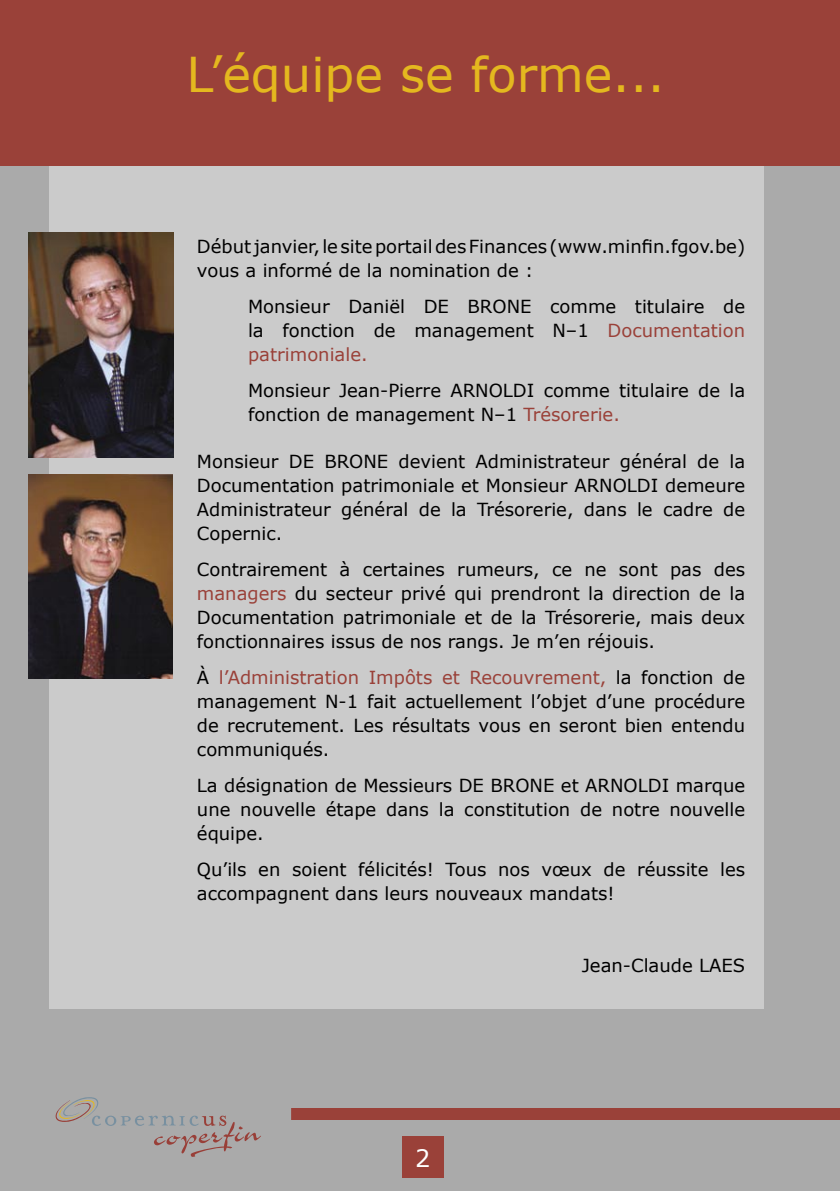
<style>
.page{position:relative;width:840px;height:1191px;background:#fff}
.page>*{position:absolute;margin:0;border:0;box-sizing:border-box;transform-origin:0 0}
.titel2{font:48px "Verdana";color:#e4b81f}
.nummering{font:24px "Verdana";color:#fff}
.voorwoord{font:18px/24px "Verdana";color:#000;text-align:justify}
.s1{color:#9a4139}
</style>
<div class="page">
<div style="left:0;top:0;width:839px;height:1191px;background:#aaa"></div>
<div style="left:49px;top:163px;width:714px;height:846px;background:#cbcbcb"></div>
<div style="left:239px;top:1108px;width:600px;height:11px;background:#9a4139"></div>
<div style="left:402px;top:1136px;width:41px;height:42px;background:#9a4139"></div>
<div style="left:0;top:0;width:839px;height:166px;background:#9a4139"></div>
<img style="left:28px;top:474px;width:144px;height:204px">
<img style="left:28px;top:232px;width:145px;height:225px">
<div style="left:29px;top:1062px;width:261px;height:128px;background:#aaa"></div>
<svg style="left:56px;top:1097px;width:205px;height:59px"></svg>
<p class="titel2" style="left:186px;top:44px;width:480px">L’équipe se forme...</p>
<p class="voorwoord" style="left:197px;top:234px;width:549px">Début janvier, le site portail des Finances (www.minfin.fgov.be) vous a informé de la nomination de :</p>
<p class="voorwoord" style="left:248px;top:294px;width:498px">Monsieur Daniël DE BRONE comme titulaire de la fonction de management N–1 <span class="s1">Documentation patrimoniale.</span></p>
<p class="voorwoord" style="left:248px;top:378px;width:498px">Monsieur Jean-Pierre ARNOLDI comme titulaire de la fonction de management N–1 <span class="s1">Trésorerie.</span></p>
<p class="voorwoord" style="left:197px;top:449px;width:549px">Monsieur DE BRONE devient Administrateur général de la Documentation patrimoniale et Monsieur ARNOLDI demeure Administrateur général de la Trésorerie, dans le cadre de Copernic.</p>
<p class="voorwoord" style="left:197px;top:557px;width:549px">Contrairement à certaines rumeurs, ce ne sont pas des <span class="s1">managers</span> du secteur privé qui prendront la direction de la Documentation patrimoniale et de la Trésorerie, mais deux fonctionnaires issus de nos rangs. Je m’en réjouis.</p>
<p class="voorwoord" style="left:197px;top:665px;width:549px">À <span class="s1">l’Administration Impôts et Recouvrement,</span> la fonction de management N-1 fait actuellement l’objet d’une procédure de recrutement. Les résultats vous en seront bien entendu communiqués.</p>
<p class="voorwoord" style="left:197px;top:773px;width:549px">La désignation de Messieurs DE BRONE et ARNOLDI marque une nouvelle étape dans la constitution de notre nouvelle équipe.</p>
<p class="voorwoord" style="left:197px;top:857px;width:549px">Qu’ils en soient félicités! Tous nos vœux de réussite les accompagnent dans leurs nouveaux mandats!</p>
<p class="nummering" style="left:415px;top:1142px;width:17px">2</p>
<p class="voorwoord" style="left:581px;top:953px;width:165px">Jean-Claude LAES</p>
</div>
